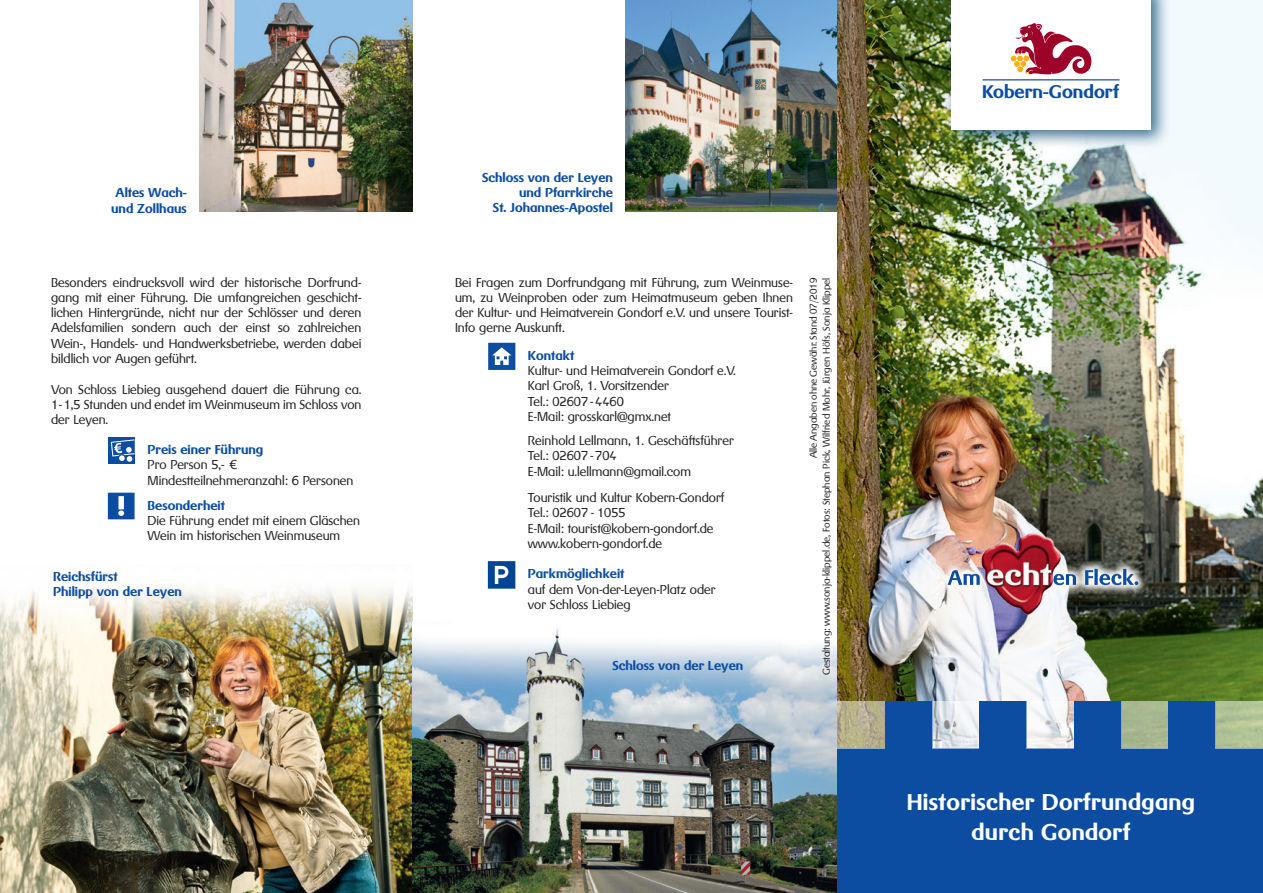
<style>
.page{position:relative;width:1263px;height:893px;background:#fff}
.page>*{position:absolute;margin:0;border:0;box-sizing:border-box;transform-origin:0 0}
.t1{font:500 22.5px "Gerstner Next";letter-spacing:.015em;color:#fff}
.t2{font:500 18px "Gerstner Next";color:#0d4da1}
.t3{font:300 12.75px/15.3px "Gerstner Next";color:#231f20;text-align:justify}
.t4{font:500 12.75px "Gerstner Next";color:#0d4da1}
.t5{font:300 9.75px "Gerstner Next";color:#231f20}
</style>
<div class="page">
<img style="left:200px;top:0;width:212px;height:212px">
<img style="left:0;top:644px;width:412px;height:249px">
<img style="left:625px;top:0;width:213px;height:212px">
<img style="left:412px;top:622px;width:426px;height:271px">
<img style="left:838px;top:0;width:425px;height:701px">
<svg style="left:488px;top:343px;width:27px;height:27px"></svg>
<div style="left:943px;top:0;width:227px;height:150px;background:#00416b;opacity:.75"></div>
<div style="left:951px;top:0;width:199px;height:130px;background:#fff"></div>
<hr style="left:982px;top:79px;width:137px;height:1px;background:#0d4da1">
<svg style="left:1011px;top:23px;width:81px;height:51px"></svg>
<svg style="left:938px;top:558px;width:210px;height:38px"></svg>
<svg style="left:947px;top:569px;width:191px;height:16px"></svg>
<img style="left:975px;top:528px;width:91px;height:98px">
<div style="left:838px;top:748px;width:425px;height:145px;background:#0d4da1"></div>
<svg style="left:838px;top:701px;width:47px;height:48px;background:#b4ae8e"></svg>
<div style="left:885px;top:701px;width:47px;height:48px;background:#0d4da1"></div>
<svg style="left:932px;top:701px;width:47px;height:48px"></svg>
<div style="left:979px;top:701px;width:48px;height:48px;background:#0d4da1"></div>
<svg style="left:1027px;top:701px;width:47px;height:48px;fill:#f4f3f4"></svg>
<div style="left:1074px;top:701px;width:47px;height:48px;background:#0d4da1"></div>
<div style="left:1121px;top:701px;width:47px;height:48px;background:#a7b791"></div>
<div style="left:1168px;top:701px;width:48px;height:48px;background:#0d4da1"></div>
<svg style="left:1216px;top:701px;width:47px;height:48px;background:#b0c297"></svg>
<svg style="left:488px;top:561px;width:27px;height:28px"></svg>
<div style="left:108px;top:437px;width:27px;height:27px;background:#0d4da1"></div>
<svg style="left:111px;top:439px;width:24px;height:23px"></svg>
<img style="left:0;top:589px;width:412px;height:55px">
<svg style="left:108px;top:493px;width:27px;height:26px"></svg>
<p class="t4" style="left:116px;top:185px;width:73px">Altes Wach-</p>
<p class="t4" style="left:111px;top:200px;width:77px">und Zollhaus</p>
<p class="t3" style="left:51px;top:275px;width:312px">Besonders eindrucksvoll wird der historische Dorfrund&shy;gang mit einer Führung. Die umfangreichen geschicht&shy;lichen Hintergründe, nicht nur der Schlösser und deren Adelsfamilien sondern auch der einst so zahlreichen Wein-, Handels- und Handwerksbetriebe, werden dabei bildlich vor Augen geführt.</p>
<p class="t3" style="left:51px;top:382px;width:312px">Von Schloss Liebieg ausgehend dauert die Führung ca.<br>1-1,5 Stunden und endet im Weinmuseum im Schloss von der Leyen.</p>
<p class="t4" style="left:148px;top:441px;width:117px">Preis einer Führung</p>
<p class="t3" style="left:148px;top:457px;width:91px">Pro Person 5,- €</p>
<p class="t3" style="left:148px;top:473px;width:207px">Mindestteilnehmeranzahl: 6 Personen</p>
<p class="t4" style="left:148px;top:497px;width:79px">Besonderheit</p>
<p class="t3" style="left:148px;top:513px;width:214px">Die Führung endet mit einem Gläschen<br>Wein im historischen Weinmuseum</p>
<p class="t4" style="left:53px;top:568px;width:66px">Reichsfürst</p>
<p class="t4" style="left:53px;top:584px;width:130px">Philipp von der Leyen</p>
<p class="t4" style="left:482px;top:169px;width:132px">Schloss von der Leyen</p>
<p class="t4" style="left:519px;top:184px;width:95px">und Pfarrkirche</p>
<p class="t4" style="left:493px;top:200px;width:122px">St. Johannes-Apostel</p>
<p class="t3" style="left:455px;top:275px;width:340px">Bei Fragen zum Dorfrundgang mit Führung, zum Weinmuse&shy;um, zu Weinproben oder zum Heimatmuseum geben Ihnen der Kultur- und Heimatverein Gondorf e.V. und unsere Tourist-Info gerne Auskunft.</p>
<p class="t4" style="left:528px;top:347px;width:48px">Kontakt</p>
<p class="t3" style="left:528px;top:363px;width:210px">Kultur- und Heimatverein Gondorf e.V.</p>
<p class="t3" style="left:528px;top:378px;width:143px">Karl Groß, 1. Vorsitzender</p>
<p class="t3" style="left:528px;top:394px;width:98px">Tel.: 02607-4460</p>
<p class="t3" style="left:528px;top:409px;width:145px">E-Mail: grosskarl@gmx.net</p>
<p class="t3" style="left:528px;top:433px;width:207px">Reinhold Lellmann, 1. Geschäftsführer</p>
<p class="t3" style="left:528px;top:448px;width:90px">Tel.: 02607-704</p>
<p class="t3" style="left:528px;top:464px;width:165px">E-Mail: u.lellmann@gmail.com</p>
<p class="t3" style="left:528px;top:490px;width:198px">Touristik und Kultur Kobern-Gondorf</p>
<p class="t3" style="left:528px;top:505px;width:99px">Tel.: 02607 - 1055</p>
<p class="t3" style="left:528px;top:521px;width:187px">E-Mail: tourist@kobern-gondorf.de</p>
<p class="t3" style="left:528px;top:536px;width:136px">www.kobern-gondorf.de</p>
<p class="t4" style="left:528px;top:566px;width:98px">Parkmöglichkeit</p>
<p class="t3" style="left:528px;top:582px;width:189px">auf dem Von-der-Leyen-Platz oder</p>
<p class="t3" style="left:528px;top:597px;width:104px">vor Schloss Liebieg</p>
<p class="t4" style="left:612px;top:658px;width:132px">Schloss von der Leyen</p>
<p class="t5" style="left:808px;top:458px;width:182px;rotate:-90deg">Alle Angaben ohne Gewähr. Stand 07/2019</p>
<p class="t5" style="left:820px;top:675px;width:399px;rotate:-90deg">Gestaltung: www.sonja-klippel.de, Fotos: Stephan Pick, Wilfried Mohr, Jürgen Höfs, Sonja Klippel</p>
<p class="t2" style="left:982px;top:80px;width:138px">Kobern-Gondorf</p>
<p class="t1" style="left:907px;top:788px;width:290px">Historischer Dorfrundgang</p>
<p class="t1" style="left:971px;top:818px;width:160px">durch Gondorf</p>
</div>
